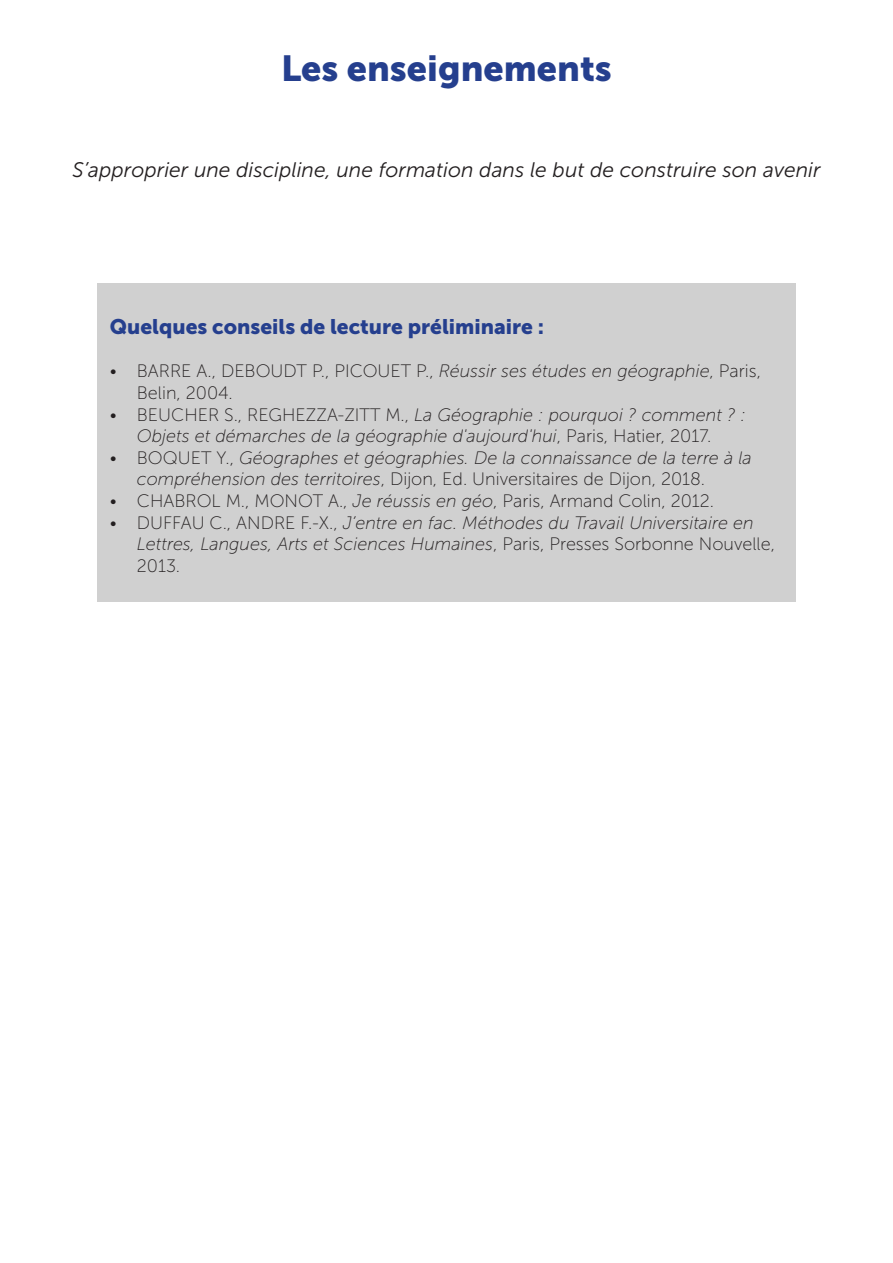
<style>
.page{position:relative;width:893px;height:1263px;background:#fff}
.page>*{position:absolute;margin:0;border:0;box-sizing:border-box;transform-origin:0 0}
.t1{font:36px "Museo Sans 900";color:#253f8e}
.t2{font:italic 21px "Museo Sans 300";color:#231f20}
.t3{font:21px "Museo Sans 900";color:#253f8e}
.t4{font:italic 18px/21.6px "Museo Sans 100";color:#231f20}
.t5{font:18px/21.6px "Museo Sans 100";color:#231f20}
.s1{font-style:italic}
.s2{font-style:normal}
</style>
<div class="page">
<div style="left:97px;top:283px;width:699px;height:319px;background:#d0d0d0"></div>
<p class="t1" style="left:281px;top:48px;width:332px">Les enseignements</p>
<p class="t2" style="left:72px;top:159px;width:749px">S’approprier une discipline, une formation dans le but de construire son avenir</p>
<p class="t3" style="left:110px;top:315px;width:436px">Quelques conseils de lecture préliminaire :</p>
<p class="t5" style="left:137px;top:361px;width:626px;text-indent:-27px">• BARRE A., DEBOUDT P., PICOUET P., <span class="s1">Réussir ses études en géographie</span>, Paris,<br>Belin, 2004.</p>
<p class="t4" style="left:110px;top:404px;width:638px;text-align:center"><span class="s2">• BEUCHER S., REGHEZZA-ZITT M.,</span> La Géographie : pourquoi ? comment ? :<br>Objets et démarches de la géographie d'aujourd'hui<span class="s2">, Paris, Hatier, 2017.</span></p>
<p class="t4" style="left:137px;top:447px;width:616px;text-indent:-27px"><span class="s2">• BOQUET Y.,</span> Géographes et géographies. De la connaissance de la terre à la compréhension des territoires<span class="s2">, Dijon, Ed. Universitaires de Dijon, 2018.</span></p>
<p class="t5" style="left:110px;top:490px;width:606px">• CHABROL M., MONOT A., <span class="s1">Je réussis en géo</span>, Paris, Armand Colin, 2012.</p>
<p class="t4" style="left:137px;top:512px;width:640px;text-indent:-27px"><span class="s2">• DUFFAU C., ANDRE F.-X.,</span> J’entre en fac. Méthodes du Travail Universitaire en<br>Lettres, Langues, Arts et Sciences Humaines<span class="s2">, Paris, Presses Sorbonne Nouvelle,<br>2013.</span></p>
</div>
